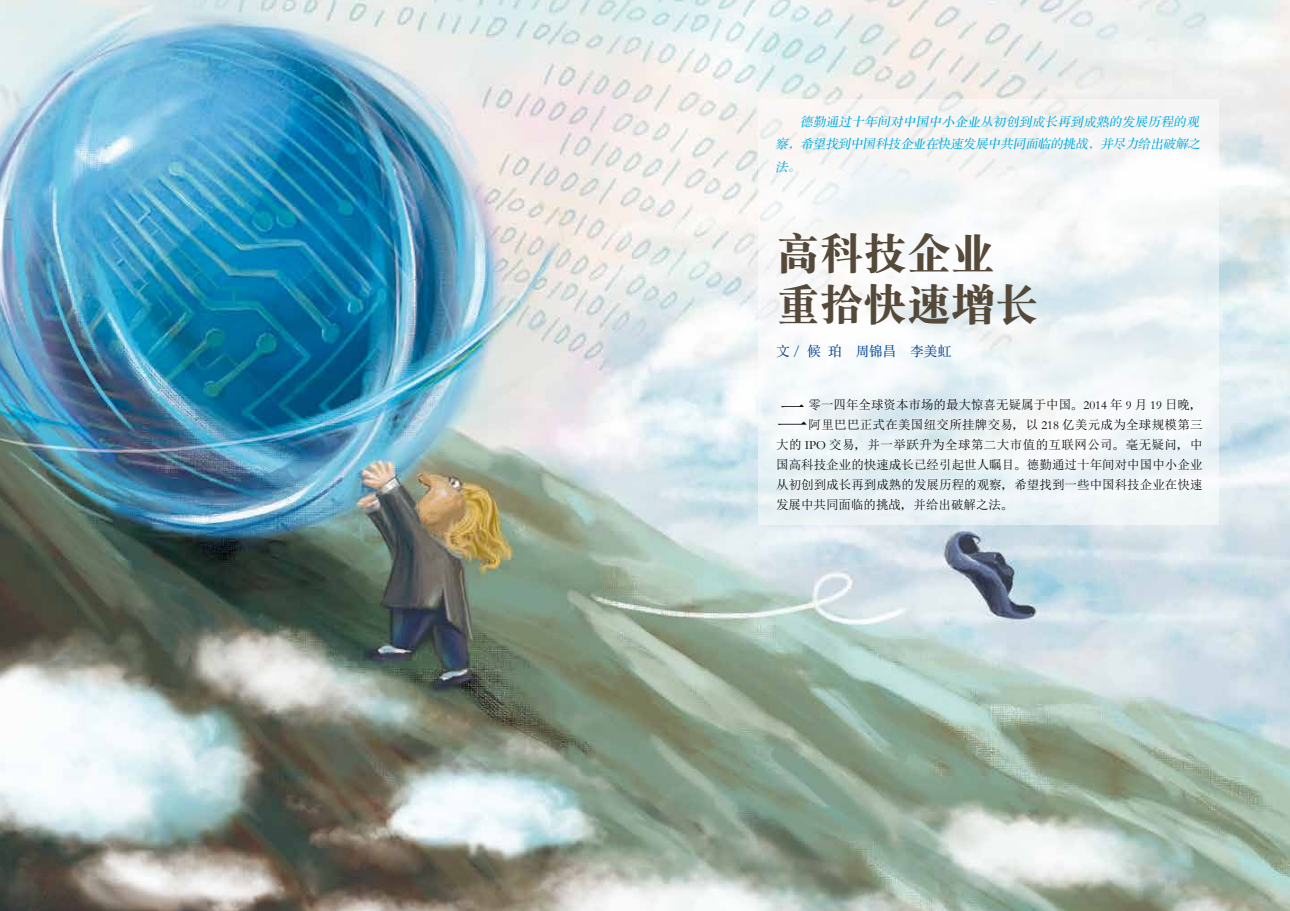
<style>
.page{position:relative;width:1290px;height:911px;background:#fff}
.page>*{position:absolute;margin:0;border:0;box-sizing:border-box;transform-origin:0 0}
.t1{font:43.75px/50px "DFP Song W9";color:#554939}
.t2{font:32.5px "Sim Sun";color:#000}
.t3{font:13.75px "ST Songti SC Regular";color:#004091}
.t4{font:12.5px "Sim Sun";letter-spacing:.005em;color:#000}
.t5{font:italic 12.5px/22.5px "FZS3 JW GB1 0";color:#00aadf;text-align:justify}
.t6{font:12.5px "Sim Sun";letter-spacing:.035em;color:#000}
.t7{font:12.5px "Sim Sun";letter-spacing:.025em;color:#000}
.s1{font-family:"Hira Min Pro W3"}
.s2{font-family:"Garamond"}
</style>
<div class="page">
<img style="left:0;top:0;width:1290px;height:911px">
<svg style="left:758px;top:99px;width:461px;height:425px;fill:#f3f6f7"></svg>
<p class="t5" style="left:775px;top:111px;width:429px;text-indent:25px">德勤通过十年间对中国中小企业从初创到成长再到成熟的发展历程的观察，希望找到中国科技企业在快速发展中共同面临的挑战，并尽力给出破解之法。</p>
<h1 class="t1" style="left:776px;top:229px;width:264px">高科技企业重拾快速增长</h1>
<p class="t3" style="left:776px;top:341px;width:177px">文 / 候 珀 周锦昌 李美虹</p>
<h2 class="t2" style="left:776px;top:398px;width:34px">二</h2>
<p class="t4" style="left:808px;top:398px;width:395px">零一四年全球资本市场的最大惊喜无疑属于中国<span class="s1">。</span><span class="s2">2014</span> 年 <span class="s2">9</span> 月 <span class="s2">19</span> 日晚<span class="s1">，</span></p>
<p class="t7" style="left:808px;top:418px;width:395px">阿里巴巴正式在美国纽交所挂牌交易<span class="s1">，</span>以 <span class="s2">218</span> 亿美元成为全球规模第三</p>
<p class="t6" style="left:776px;top:438px;width:428px">大的 <span class="s2">IPO</span> 交易<span class="s1">，</span>并一举跃升为全球第二大市值的互联网公司<span class="s1">。</span>毫无疑问<span class="s1">，</span>中</p>
<p class="t4" style="left:776px;top:458px;width:428px">国高科技企业的快速成长已经引起世人瞩目<span class="s1">。</span>德勤通过十年间对中国中小企业</p>
<p class="t4" style="left:776px;top:478px;width:428px">从初创到成长再到成熟的发展历程的观察<span class="s1">，</span>希望找到一些中国科技企业在快速</p>
<p class="t4" style="left:776px;top:498px;width:239px">发展中共同面临的挑战<span class="s1">，</span>并给出破解之法<span class="s1">。</span></p>
</div>
